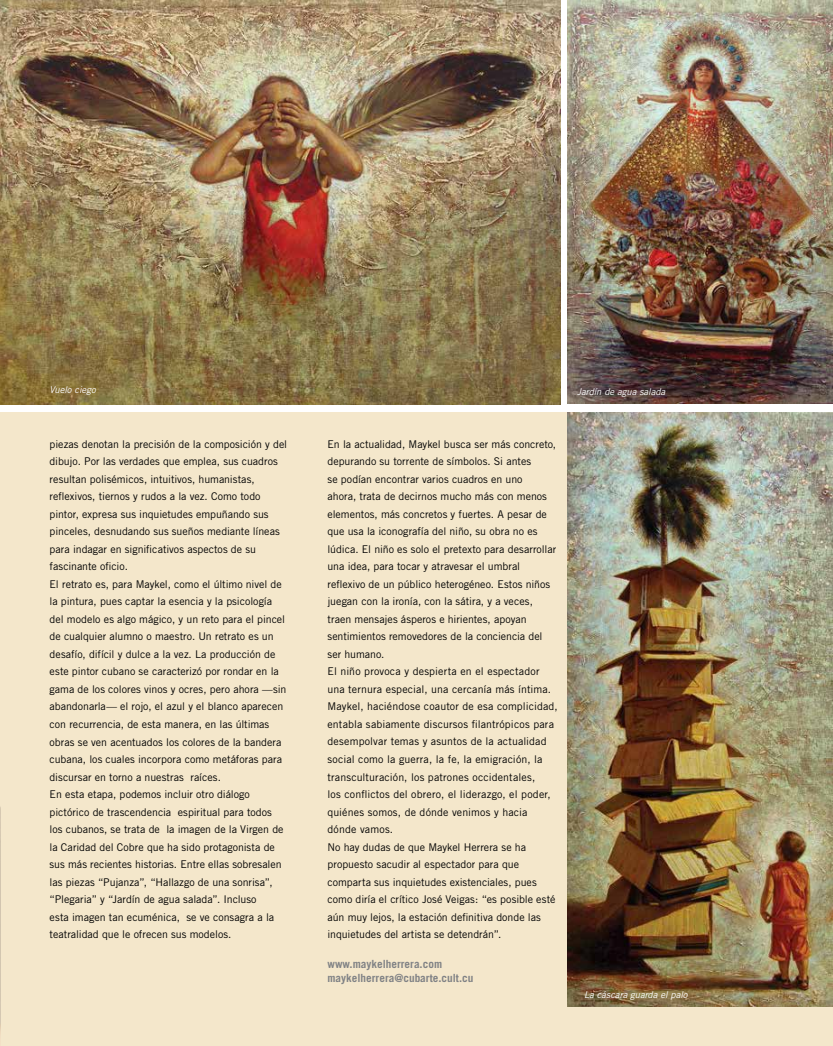
<style>
.page{position:relative;width:833px;height:1046px;background:#fff}
.page>*{position:absolute;margin:0;border:0;box-sizing:border-box;transform-origin:0 0}
.t1{font:700 11.25px/13.5px "Trade Gothic LT Std";color:#808285}
.t2{font:10.62px/17.5px "Trade Gothic";color:#000}
.t3{font:italic 9.38px "Trade Gothic";letter-spacing:-.005em;color:#fff}
</style>
<div class="page">
<div style="left:0;top:412px;width:833px;height:633px;background:#f4e7cb"></div>
<img style="left:0;top:0;width:560px;height:404px">
<img style="left:567px;top:412px;width:266px;height:594px">
<img style="left:0;top:807px;width:1px;height:228px">
<img style="left:567px;top:0;width:266px;height:404px">
<p class="t3" style="left:50px;top:384px;width:48px">Vuelo ciego</p>
<p class="t3" style="left:577px;top:386px;width:90px">Jardín de agua salada</p>
<p class="t2" style="left:50px;top:435px;width:239px">piezas denotan la precisión de la composición y del dibujo. Por las verdades que emplea, sus cuadros resultan polisémicos, intuitivos, humanistas, reflexivos, tiernos y rudos a la vez. Como todo pintor, expresa sus inquietudes empuñando sus pinceles, desnudando sus sueños mediante líneas para indagar en significativos aspectos de su fascinante oficio.<br>El retrato es, para Maykel, como el último nivel de la pintura, pues captar la esencia y la psicología del modelo es algo mágico, y un reto para el pincel de cualquier alumno o maestro. Un retrato es un desafío, difícil y dulce a la vez. La producción de este pintor cubano se caracterizó por rondar en la gama de los colores vinos y ocres, pero ahora —sin abandonarla— el rojo, el azul y el blanco aparecen con recurrencia, de esta manera, en las últimas obras se ven acentuados los colores de la bandera cubana, los cuales incorpora como metáforas para discursar en torno a nuestras raíces.<br>En esta etapa, podemos incluir otro diálogo pictórico de trascendencia espiritual para todos los cubanos, se trata de la imagen de la Virgen de la Caridad del Cobre que ha sido protagonista de sus más recientes historias. Entre ellas sobresalen las piezas “Pujanza”, “Hallazgo de una sonrisa”, “Plegaria” y “Jardín de agua salada”. Incluso<br>esta imagen tan ecuménica, se ve consagra a la teatralidad que le ofrecen sus modelos.</p>
<p class="t2" style="left:327px;top:435px;width:232px">En la actualidad, Maykel busca ser más concreto, depurando su torrente de símbolos. Si antes<br>se podían encontrar varios cuadros en uno<br>ahora, trata de decirnos mucho más con menos elementos, más concretos y fuertes. A pesar de que usa la iconografía del niño, su obra no es lúdica. El niño es solo el pretexto para desarrollar una idea, para tocar y atravesar el umbral reflexivo de un público heterogéneo. Estos niños juegan con la ironía, con la sátira, y a veces, traen mensajes ásperos e hirientes, apoyan sentimientos removedores de la conciencia del ser humano.<br>El niño provoca y despierta en el espectador una ternura especial, una cercanía más íntima.<br>Maykel, haciéndose coautor de esa complicidad, entabla sabiamente discursos filantrópicos para desempolvar temas y asuntos de la actualidad social como la guerra, la fe, la emigración, la transculturación, los patrones occidentales,<br>los conflictos del obrero, el liderazgo, el poder, quiénes somos, de dónde venimos y hacia dónde vamos.<br>No hay dudas de que Maykel Herrera se ha propuesto sacudir al espectador para que comparta sus inquietudes existenciales, pues como diría el crítico José Veigas: “es posible esté aún muy lejos, la estación definitiva donde las inquietudes del artista se detendrán”.</p>
<p class="t1" style="left:327px;top:956px;width:147px">www.maykelherrera.com maykelherrera@cubarte.cult.cu</p>
<p class="t3" style="left:584px;top:988px;width:105px">La cáscara guarda el palo</p>
</div>
